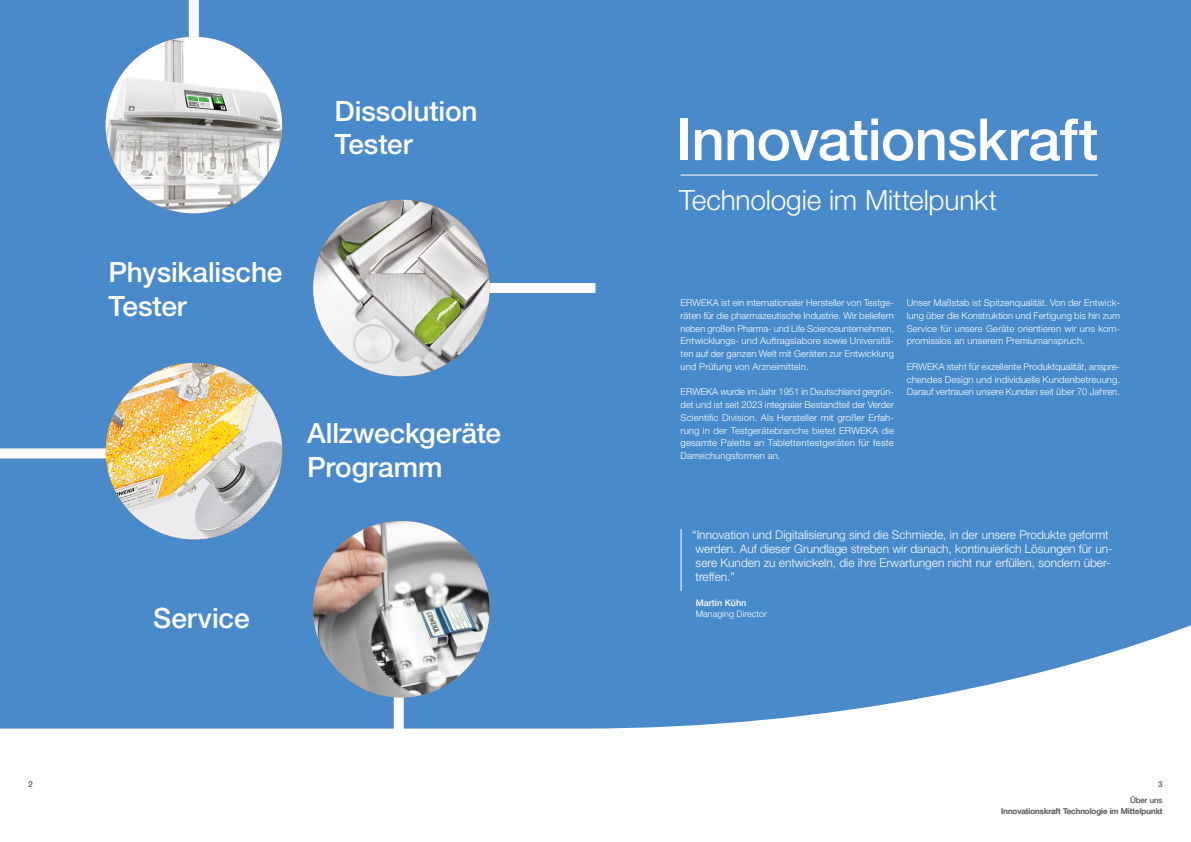
<style>
.page{position:relative;width:1191px;height:842px;background:#fff}
.page>*{position:absolute;margin:0;border:0;box-sizing:border-box;transform-origin:0 0}
.t1{font:500 58.2px "Helvetica Neue LT Std";letter-spacing:-.015em;color:#fff}
.t2{font:500 28px/33.6px "Helvetica Neue LT Std";letter-spacing:-.005em;color:#fff}
.t3{font:300 28px "Helvetica Neue LT Std";letter-spacing:-.005em;color:#fff}
.t4{font:300 12px/14px "Helvetica Neue LT Std";color:#fff}
.t5{font:300 9.5px/12.8px "Helvetica Neue LT Std";letter-spacing:.01em;color:#fff;text-align:justify}
.t6{font:300 9px "Helvetica Neue LT Std";color:#fff}
.t7{font:500 9px "Helvetica Neue LT Std";color:#fff}
.t8{font:500 8px "Helvetica Neue LT Std";color:#706f6f}
.t9{font:8px/15.8px "Helvetica Neue LT Std";color:#706f6f;text-align:right}
</style>
<div class="page">
<div style="left:0;top:0;width:1191px;height:729px;background:#498bca"></div>
<div style="left:189px;top:0;width:10px;height:122px;background:#fff"></div>
<div style="left:394px;top:622px;width:10px;height:139px;background:#fff"></div>
<div style="left:0;top:448px;width:120px;height:10px;background:#fff"></div>
<div style="left:457px;top:283px;width:138px;height:10px;background:#fff"></div>
<img style="left:106px;top:37px;width:176px;height:176px;border-radius:88px">
<img style="left:313px;top:200px;width:176px;height:176px;border-radius:88px">
<img style="left:106px;top:363px;width:176px;height:176px;border-radius:88px">
<img style="left:313px;top:521px;width:176px;height:176px;border-radius:88px">
<hr style="left:680px;top:175px;width:417px;height:1px;background:#fff">
<hr style="left:680px;top:529px;width:1px;height:62px;background:#fff">
<p class="t9" style="left:28px;top:776px;width:6px">2</p>
<h2 class="t2" style="left:334px;top:94px;width:144px">Dissolution<br>Tester</h2>
<h2 class="t2" style="left:109px;top:255px;width:175px">Physikalische<br>Tester</h2>
<h2 class="t2" style="left:307px;top:416px;width:196px">Allzweckgeräte<br>Programm</h2>
<h2 class="t2" style="left:153px;top:601px;width:98px">Service</h2>
<h1 class="t1" style="left:676px;top:105px;width:423px">Innovationskraft</h1>
<h2 class="t3" style="left:679px;top:183px;width:320px">Technologie im Mittelpunkt</h2>
<p class="t5" style="left:680px;top:296px;width:215px">ERWEKA ist ein internationaler Hersteller von Testge&shy;räten für die pharmazeutische Industrie. Wir beliefern neben großen Pharma- und Life Scienceunternehmen, Entwicklungs- und Auftragslabore sowie Universitä&shy;ten auf der ganzen Welt mit Geräten zur Entwicklung und Prüfung von Arzneimitteln.</p>
<p class="t5" style="left:680px;top:385px;width:215px">ERWEKA wurde im Jahr 1951 in Deutschland gegrün&shy;det und ist seit 2023 integraler Bestandteil der Verder Scientific Division. Als Hersteller mit großer Erfah&shy;rung in der Testgerätebranche bietet ERWEKA die gesamte Palette an Tablettentestgeräten für feste Darreichungsformen an.</p>
<p class="t5" style="left:906px;top:296px;width:215px">Unser Maßstab ist Spitzenqualität. Von der Entwick&shy;lung über die Konstruktion und Fertigung bis hin zum Service für unsere Geräte orientieren wir uns kom&shy;promisslos an unserem Premiumanspruch.</p>
<p class="t5" style="left:906px;top:360px;width:215px">ERWEKA steht für exzellente Produktqualität, anspre&shy;chendes Design und individuelle Kundenbetreuung.<br>Darauf vertrauen unsere Kunden seit über 70 Jahren.</p>
<p class="t4" style="left:692px;top:527px;width:422px">“Innovation und Digitalisierung sind die Schmiede, in der unsere Produkte geformt werden. Auf dieser Grundlage streben wir danach, kontinuierlich Lösungen für un&shy;sere Kunden zu entwickeln, die ihre Erwartungen nicht nur erfüllen, sondern über&shy;treffen.”</p>
<p class="t7" style="left:696px;top:597px;width:52px">Martin Kühn</p>
<p class="t6" style="left:696px;top:608px;width:73px">Managing Director</p>
<p class="t9" style="left:1130px;top:776px;width:34px">3<br>Über uns</p>
<p class="t8" style="left:1001px;top:806px;width:163px">Innovationskraft Technologie im Mittelpunkt</p>
</div>
